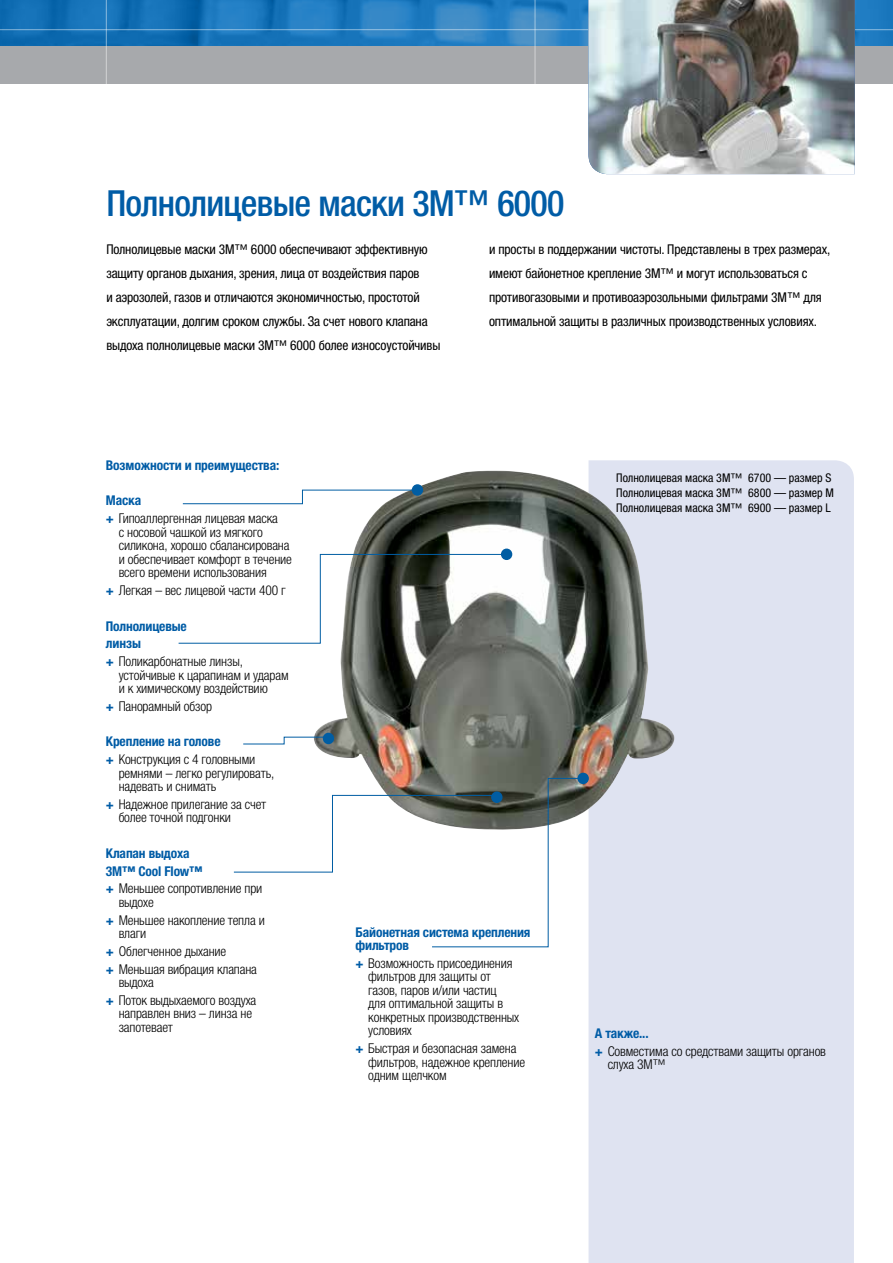
<style>
.page{position:relative;width:893px;height:1263px;background:#fff}
.page>*{position:absolute;margin:0;border:0;box-sizing:border-box;transform-origin:0 0}
.t1{font:500 condensed 36px "Helvetica Neue LTW1 G";letter-spacing:-.02em;color:#005ca6}
.t2{font:300 condensed 13.5px/13.5px "Helvetica Neue LTW1 G";letter-spacing:-.01em;color:#000}
.t3{font:condensed 13.5px/24px "Helvetica Neue LTW1 G";letter-spacing:-.01em;color:#000}
.t4{font:700 condensed 13.5px/17.7px "Helvetica Neue LTW1 G";letter-spacing:-.01em;color:#005ca6}
.t5{font:condensed 12px/15px "Helvetica Neue LTW1 G";color:#000}
.s1{font-weight:700;color:#005ca6}
.s2{font-weight:300;color:#000}
</style>
<div class="page">
<div style="left:0;top:45px;width:893px;height:39px;background:#a7a9ac"></div>
<svg style="left:0;top:0;width:893px;height:45px;background:#1e78bc"></svg>
<hr style="left:535px;top:0;width:1px;height:94px;background:#fff">
<hr style="left:0;top:29px;width:893px;height:1px;background:#fff">
<hr style="left:106px;top:0;width:1px;height:91px;background:#fff">
<div style="left:588px;top:460px;width:266px;height:803px;background:#dfe3f1"></div>
<img style="left:314px;top:471px;width:360px;height:360px">
<svg style="left:178px;top:554px;width:331px;height:90px"></svg>
<div style="left:502px;top:549px;width:10px;height:10px;background:#005da3;border-radius:50%"></div>
<div style="left:501px;top:549px;width:11px;height:11px;border:2px solid #005da3;border-radius:50%"></div>
<svg style="left:182px;top:490px;width:237px;height:14px"></svg>
<div style="left:413px;top:485px;width:9px;height:10px;background:#005da3;border-radius:50%"></div>
<div style="left:412px;top:484px;width:11px;height:12px;border:2px solid #005da3;border-radius:50%"></div>
<div style="left:324px;top:733px;width:9px;height:10px;background:#005da3;border-radius:50%"></div>
<div style="left:323px;top:733px;width:11px;height:11px;border:2px solid #005da3;border-radius:50%"></div>
<div style="left:578px;top:773px;width:10px;height:10px;background:#005da3;border-radius:50%"></div>
<div style="left:577px;top:773px;width:12px;height:11px;border:2px solid #005da3;border-radius:50%"></div>
<svg style="left:243px;top:737px;width:86px;height:7px"></svg>
<svg style="left:233px;top:778px;width:351px;height:169px"></svg>
<img style="left:588px;top:0;width:267px;height:174px">
<h1 class="t1" style="left:106px;top:181px;width:459px">Полнолицевые маски 3M™ 6000</h1>
<p class="t3" style="left:106px;top:237px;width:336px">Полнолицевые маски 3M™ 6000 обеспечивают эффективную защиту органов дыхания, зрения, лица от воздействия паров<br>и аэрозолей, газов и отличаются экономичностью, простотой эксплуатации, долгим сроком службы. За счет нового клапана выдоха полнолицевые маски 3M™ 6000 более износоустойчивы</p>
<p class="t3" style="left:489px;top:237px;width:343px">и просты в поддержании чистоты. Представлены в трех размерах, имеют байонетное крепление 3М™ и могут использоваться с противогазовыми и противоаэрозольными фильтрами 3М™ для оптимальной защиты в различных производственных условиях.</p>
<p class="t4" style="left:106px;top:456px;width:175px">Возможности и преимущества:</p>
<p class="t2" style="left:106px;top:492px;width:174px;line-height:17.7px"><span class="s1">Маска<br>+</span> Гипоаллергенная лицевая маска</p>
<p class="t2" style="left:119px;top:525px;width:175px">с носовой чашкой из мягкого силикона, хорошо сбалансирована и обеспечивает комфорт в течение всего времени использования</p>
<p class="t2" style="left:106px;top:584px;width:181px"><span class="s1">+</span> Легкая – вес лицевой части 400 г</p>
<p class="t2" style="left:106px;top:617px;width:139px;line-height:17.7px"><span class="s1">Полнолицевые<br>линзы<br>+</span> Поликарбонатные линзы,</p>
<p class="t2" style="left:119px;top:668px;width:172px">устойчивые к царапинам и ударам и к химическому воздействию</p>
<p class="t2" style="left:106px;top:699px;width:108px"><span class="s1">+</span> Панорамный обзор</p>
<p class="t2" style="left:106px;top:733px;width:151px;line-height:17.7px"><span class="s1">Крепление на голове<br>+</span> Конструкция с 4 головными</p>
<p class="t2" style="left:119px;top:766px;width:157px">ремнями – легко регулировать, надевать и снимать</p>
<p class="t2" style="left:119px;top:797px;width:149px;text-indent:-13px"><span class="s1">+</span> Надежное прилегание за счет более точной подгонки</p>
<p class="t4" style="left:106px;top:844px;width:158px">Клапан выдоха<br>3M™ Cool Flow™<br>+ <span class="s2">Меньшее сопротивление при</span></p>
<p class="t2" style="left:106px;top:893px;width:160px;line-height:17.7px;text-indent:13px">выдохе<br><span class="s1">+</span> Меньшее накопление тепла и</p>
<p class="t2" style="left:106px;top:924px;width:153px;line-height:17.7px;text-indent:13px">влаги<br><span class="s1">+</span> Облегченное дыхание<br><span class="s1">+</span> Меньшая вибрация клапана</p>
<p class="t2" style="left:106px;top:973px;width:152px;line-height:17.7px;text-indent:13px">выдоха<br><span class="s1">+</span> Поток выдыхаемого воздуха</p>
<p class="t2" style="left:119px;top:1007px;width:135px">направлен вниз – линза не запотевает</p>
<p class="t4" style="left:356px;top:925px;width:176px;line-height:13.5px">Байонетная система крепления фильтров</p>
<p class="t2" style="left:368px;top:956px;width:152px;text-indent:-13px"><span class="s1">+</span> Возможность присоединения фильтров для защиты от газов, паров и/или частиц<br>для оптимальной защиты в конкретных производственных условиях</p>
<p class="t2" style="left:368px;top:1042px;width:158px;text-indent:-13px"><span class="s1">+</span> Быстрая и безопасная замена фильтров, надежное крепление одним щелчком</p>
<p class="t5" style="left:616px;top:471px;width:219px">Полнолицевая маска 3M™ 6700 — размер S<br>Полнолицевая маска 3M™ 6800 — размер M<br>Полнолицевая маска 3M™ 6900 — размер L</p>
<p class="t2" style="left:595px;top:1024px;width:233px;line-height:17.7px"><span class="s1">А также...<br>+</span> Совместима со средствами защиты органов</p>
<p class="t2" style="left:608px;top:1058px;width:60px">слуха 3М™</p>
</div>
